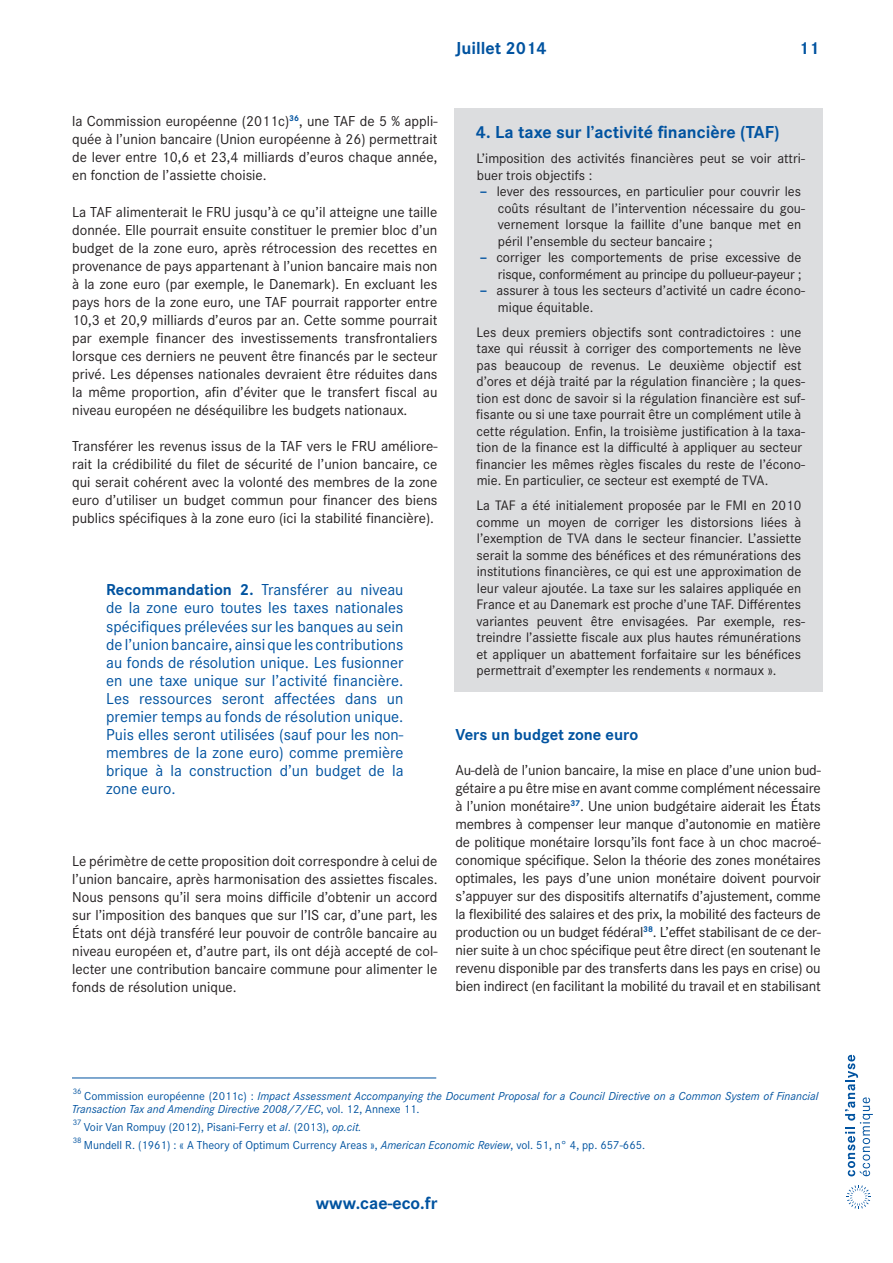
<style>
.page{position:relative;width:893px;height:1263px;background:#fff}
.page>*{position:absolute;margin:0;border:0;box-sizing:border-box;transform-origin:0 0}
.Encadré___Titre{font:700 18px "Corporate S";color:#0153a0}
.Texte___Exergue{font:16.5px/18px "Corporate S";color:#0153a0;text-align:justify}
.Intertitre___Niveau{font:700 16.5px "Corporate S";color:#0153a0}
.Texte___Normal{font:15px/18px "Corporate S";color:#231f20;text-align:justify}
.Encadré___Texte{font:14.25px/16.5px "Corporate S";color:#231f20}
.Texte___Note_BdP{font:italic 12px/13.5px "Corporate S";color:#0153a0}
.Texte___Note_BdP_sui{font:12px "Corporate S";color:#0153a0}
.Texte___Note_BdP_sui-2{font:8.25px "Corporate S";color:#0153a0}
.Texte___Note_BdP-2{font:8.25px "Corporate S";color:#0153a0}
.s1{font-weight:700}
.s2{font-weight:700;font-size:15px;color:#0153a0}
.s3{font-style:normal}
.s4{font-style:italic}
</style>
<div class="page">
<svg style="left:845px;top:1055px;width:28px;height:121px"></svg>
<svg style="left:847px;top:1185px;width:24px;height:24px"></svg>
<hr style="left:72px;top:1077px;width:364px;height:1px;background:#0153a0">
<div style="left:455px;top:108px;width:368px;height:584px;background:#dcdddf"></div>
<p class="Encadré___Titre" style="left:455px;top:36px;width:93px">Juillet 2014</p>
<p class="Encadré___Titre" style="left:799px;top:36px;width:22px">11</p>
<p class="Texte___Normal" style="left:72px;top:112px;width:367px">la Commission européenne (2011c)<sup>36</sup>, une TAF de 5 % appli&shy;quée à l’union bancaire (Union européenne à 26) permettrait de lever entre 10,6 et 23,4 milliards d’euros chaque année, en fonction de l’assiette choisie.</p>
<p class="Texte___Normal" style="left:72px;top:202px;width:367px">La TAF alimenterait le FRU jusqu’à ce qu’il atteigne une taille donnée. Elle pourrait ensuite constituer le premier bloc d’un budget de la zone euro, après rétrocession des recettes en provenance de pays appartenant à l’union bancaire mais non à la zone euro (par exemple, le Danemark). En excluant les pays hors de la zone euro, une TAF pourrait rapporter entre 10,3 et 20,9 milliards d’euros par an. Cette somme pourrait par exemple financer des investissements transfrontaliers lorsque ces derniers ne peuvent être financés par le secteur privé. Les dépenses nationales devraient être réduites dans la même proportion, afin d’éviter que le transfert fiscal au niveau européen ne déséquilibre les budgets nationaux.</p>
<p class="Texte___Normal" style="left:72px;top:436px;width:367px">Transférer les revenus issus de la TAF vers le FRU améliore&shy;rait la crédibilité du filet de sécurité de l’union bancaire, ce qui serait cohérent avec la volonté des membres de la zone euro d’utiliser un budget commun pour financer des biens publics spécifiques à la zone euro (ici la stabilité financière).</p>
<p class="Texte___Exergue" style="left:106px;top:580px;width:299px"><span class="s1">Recommandation 2.</span> Transférer au niveau de la zone euro toutes les taxes nationales spécifiques prélevées sur les banques au sein de l’union bancaire, ainsi que les contributions au fonds de résolution unique. Les fusionner en une taxe unique sur l’activité financière.<br>Les ressources seront affectées dans un premier temps au fonds de résolution unique.<br>Puis elles seront utilisées (sauf pour les non&shy;membres de la zone euro) comme première brique à la construction d’un budget de la zone euro.</p>
<p class="Texte___Normal" style="left:72px;top:851px;width:367px">Le périmètre de cette proposition doit correspondre à celui de l’union bancaire, après harmonisation des assiettes fiscales.<br>Nous pensons qu’il sera moins difficile d’obtenir un accord sur l’imposition des banques que sur l’IS car, d’une part, les États ont déjà transféré leur pouvoir de contrôle bancaire au niveau européen et, d’autre part, ils ont déjà accepté de col&shy;lecter une contribution bancaire commune pour alimenter le fonds de résolution unique.</p>
<p class="Encadré___Titre" style="left:476px;top:120px;width:305px">4. La taxe sur l’activité financière (TAF)</p>
<p class="Encadré___Texte" style="left:477px;top:150px;width:330px">L’imposition des activités financières peut se voir attri&shy;buer trois objectifs :</p>
<p class="Encadré___Texte" style="left:498px;top:183px;width:309px;text-indent:-18px"><span class="s2">–</span> lever des ressources, en particulier pour couvrir les coûts résultant de l’intervention nécessaire du gou&shy;vernement lorsque la faillite d’une banque met en péril l’ensemble du secteur bancaire ;</p>
<p class="Encadré___Texte" style="left:480px;top:249px;width:323px;text-align:right"><span class="s2">–</span> corriger les comportements de prise excessive de risque, conformément au principe du pollueur-payeur ;</p>
<p class="Encadré___Texte" style="left:498px;top:282px;width:308px;text-indent:-18px"><span class="s2">–</span> assurer à tous les secteurs d’activité un cadre écono&shy;mique équitable.</p>
<p class="Encadré___Texte" style="left:476px;top:323px;width:330px">Les deux premiers objectifs sont contradictoires : une taxe qui réussit à corriger des comportements ne lève pas beaucoup de revenus. Le deuxième objectif est d’ores et déjà traité par la régulation financière ; la ques&shy;tion est donc de savoir si la régulation financière est suf&shy;fisante ou si une taxe pourrait être un complément utile à cette régulation. Enfin, la troisième justification à la taxa&shy;tion de la finance est la difficulté à appliquer au secteur financier les mêmes règles fiscales du reste de l’écono&shy;mie. En particulier, ce secteur est exempté de TVA.</p>
<p class="Encadré___Texte" style="left:476px;top:497px;width:330px">La TAF a été initialement proposée par le FMI en 2010 comme un moyen de corriger les distorsions liées à l’exemption de TVA dans le secteur financier. L’assiette serait la somme des bénéfices et des rémunérations des institutions financières, ce qui est une approximation de leur valeur ajoutée. La taxe sur les salaires appliquée en France et au Danemark est proche d’une TAF. Différentes variantes peuvent être envisagées. Par exemple, res&shy;treindre l’assiette fiscale aux plus hautes rémunérations et appliquer un abattement forfaitaire sur les bénéfices permettrait d’exempter les rendements « normaux ».</p>
<p class="Intertitre___Niveau" style="left:455px;top:723px;width:184px">Vers un budget zone euro</p>
<p class="Texte___Normal" style="left:455px;top:760px;width:367px">Au-delà de l’union bancaire, la mise en place d’une union bud&shy;gétaire a pu être mise en avant comme complément nécessaire à l’union monétaire<sup>37</sup>. Une union budgétaire aiderait les États membres à compenser leur manque d’autonomie en matière de politique monétaire lorsqu’ils font face à un choc macroé&shy;conomique spécifique. Selon la théorie des zones monétaires optimales, les pays d’une union monétaire doivent pourvoir s’appuyer sur des dispositifs alternatifs d’ajustement, comme la flexibilité des salaires et des prix, la mobilité des facteurs de production ou un budget fédéral<sup>38</sup>. L’effet stabilisant de ce der&shy;nier suite à un choc spécifique peut être direct (en soutenant le revenu disponible par des transferts dans les pays en crise) ou bien indirect (en facilitant la mobilité du travail et en stabilisant</p>
<p class="Texte___Note_BdP-2" style="left:73px;top:1086px;width:10px">36</p>
<p class="Texte___Note_BdP" style="left:72px;top:1088px;width:748px;text-indent:13px"><span class="s3">Commission européenne (2011c) :</span> Impact Assessment Accompanying the Document Proposal for a Council Directive on a Common System of Financial<br>Transaction Tax and Amending Directive 2008/7/EC<span class="s3">, vol. 12, Annexe 11.</span></p>
<p class="Texte___Note_BdP_sui-2" style="left:73px;top:1117px;width:10px">37</p>
<p class="Texte___Note_BdP_sui" style="left:84px;top:1119px;width:279px">Voir Van Rompuy (2012), Pisani-Ferry et <span class="s4">al</span>. (2013), <span class="s4">op.cit.</span></p>
<p class="Texte___Note_BdP_sui-2" style="left:73px;top:1135px;width:10px">38</p>
<p class="Texte___Note_BdP_sui" style="left:84px;top:1137px;width:563px">Mundell R. (1961) : « A Theory of Optimum Currency Areas », <span class="s4">American Economic Review</span>, vol. 51, n° 4, pp. 657-665.</p>
<p class="Encadré___Titre" style="left:316px;top:1190px;width:123px">www.cae-eco.fr</p>
</div>
